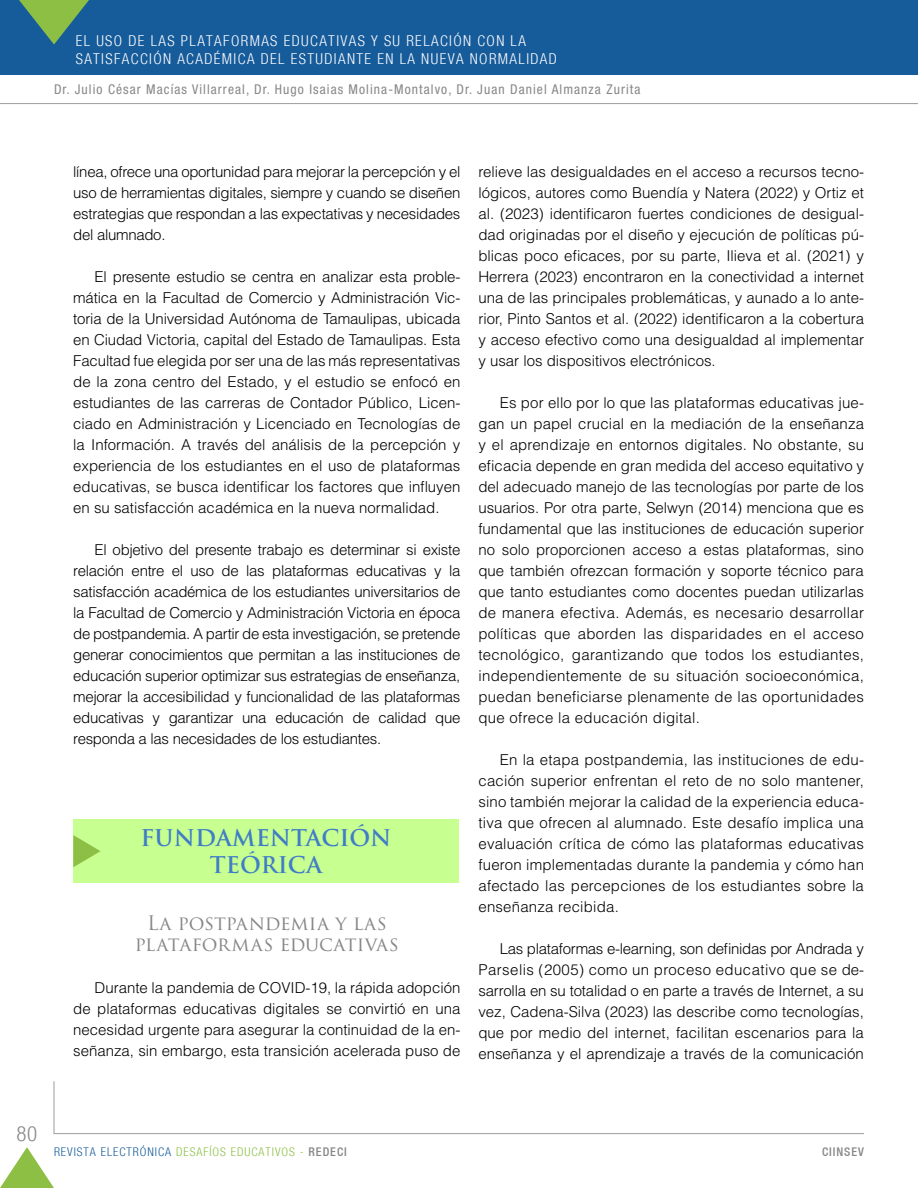
<style>
.page{position:relative;width:918px;height:1188px;background:#fff}
.page>*{position:absolute;margin:0;border:0;box-sizing:border-box;transform-origin:0 0}
.t1{font:700 22.5px/27px "Trajan Pro";color:#417dc7;text-align:center}
.t2{font:300 condensed 21px "Helvetica Neue";color:#878787}
.t3{font:19.5px/21px "Trajan Pro 3";letter-spacing:-.005em;color:#878787;text-align:center}
.t4{font:300 15px/21px "Helvetica LT Std";color:#000;text-align:justify}
.t5{font:300 condensed 15px/18px "Helvetica Neue";letter-spacing:.095em;color:#fff}
.t6{font:condensed 13.5px "Helvetica Neue LT Std";letter-spacing:.08em;color:#878787}
.t7{font:300 condensed 12px "Helvetica Neue";letter-spacing:.08em;color:#8dbf44}
.t8{font:500 condensed 12px "Helvetica 67";letter-spacing:.08em;color:#878787}
.s1{color:#165b9a}
.s2{font-family:"Helvetica 67";font-weight:500;color:#878787}
</style>
<div class="page">
<div style="left:73px;top:819px;width:386px;height:64px;background:#c7ff91"></div>
<svg style="left:73px;top:835px;width:28px;height:32px"></svg>
<hr style="left:0;top:103px;width:918px;height:1px;background:#9d9d9c">
<div style="left:0;top:0;width:918px;height:75px;background:#165b9a"></div>
<svg style="left:19px;top:0;width:70px;height:45px"></svg>
<svg style="left:53px;top:1081px;width:811px;height:53px"></svg>
<svg style="left:0;top:1147px;width:54px;height:41px"></svg>
<p class="t5" style="left:76px;top:31px;width:483px">EL USO DE LAS PLATAFORMAS EDUCATIVAS Y SU RELACIÓN CON LA<br>SATISFACCIÓN ACADÉMICA DEL ESTUDIANTE EN LA NUEVA NORMALIDAD</p>
<p class="t6" style="left:54px;top:81px;width:588px">Dr. Julio César Macías Villarreal, Dr. Hugo Isaias Molina-Montalvo, Dr. Juan Daniel Almanza Zurita</p>
<p class="t5" style="left:54px;top:32px;width:521px">IMPORTANCIA DE LA FORMACIÓN EN DESARROLLO DE HABILIDADES<br>SOCIOEMOCIONALES DESDE LA PERSPECT VA DE ESTUDIANTES DE INGENIERÍA</p>
<p class="t4" style="left:73px;top:161px;width:389px">línea, ofrece una oportunidad para mejorar la percepción y el uso de herramientas digitales, siempre y cuando se diseñen estrategias que respondan a las expectativas y necesidades del alumnado.</p>
<p class="t4" style="left:73px;top:266px;width:389px;text-indent:21px">El presente estudio se centra en analizar esta proble&shy;mática en la Facultad de Comercio y Administración Vic&shy;toria de la Universidad Autónoma de Tamaulipas, ubicada en Ciudad Victoria, capital del Estado de Tamaulipas. Esta Facultad fue elegida por ser una de las más representativas de la zona centro del Estado, y el estudio se enfocó en estudiantes de las carreras de Contador Público, Licen&shy;ciado en Administración y Licenciado en Tecnologías de la Información. A través del análisis de la percepción y experiencia de los estudiantes en el uso de plataformas educativas, se busca identificar los factores que influyen en su satisfacción académica en la nueva normalidad.</p>
<p class="t4" style="left:73px;top:539px;width:389px;text-indent:21px">El objetivo del presente trabajo es determinar si existe relación entre el uso de las plataformas educativas y la satisfacción académica de los estudiantes universitarios de la Facultad de Comercio y Administración Victoria en época de postpandemia. A partir de esta investigación, se pretende generar conocimientos que permitan a las instituciones de educación superior optimizar sus estrategias de enseñanza, mejorar la accesibilidad y funcionalidad de las plataformas educativas y garantizar una educación de calidad que responda a las necesidades de los estudiantes.</p>
<h1 class="t1" style="left:141px;top:825px;width:252px">FUNDAMENTACIÓN<br>TEÓRICA</h1>
<h3 class="t3" style="left:135px;top:913px;width:265px">La postpandemia y las plataformas educativas</h3>
<p class="t4" style="left:73px;top:977px;width:389px;text-indent:21px">Durante la pandemia de COVID-19, la rápida adopción de plataformas educativas digitales se convirtió en una necesidad urgente para asegurar la continuidad de la en&shy;señanza, sin embargo, esta transición acelerada puso de</p>
<p class="t4" style="left:478px;top:161px;width:387px">relieve las desigualdades en el acceso a recursos tecno&shy;lógicos, autores como Buendía y Natera (2022) y Ortiz et al. (2023) identificaron fuertes condiciones de desigual&shy;dad originadas por el diseño y ejecución de políticas pú&shy;blicas poco eficaces, por su parte, Ilieva et al. (2021) y Herrera (2023) encontraron en la conectividad a internet una de las principales problemáticas, y aunado a lo ante&shy;rior, Pinto Santos et al. (2022) identificaron a la cobertura y acceso efectivo como una desigualdad al implementar y usar los dispositivos electrónicos.</p>
<p class="t4" style="left:478px;top:392px;width:387px;text-indent:21px">Es por ello por lo que las plataformas educativas jue&shy;gan un papel crucial en la mediación de la enseñanza y el aprendizaje en entornos digitales. No obstante, su eficacia depende en gran medida del acceso equitativo y del adecuado manejo de las tecnologías por parte de los usuarios. Por otra parte, Selwyn (2014) menciona que es fundamental que las instituciones de educación superior no solo proporcionen acceso a estas plataformas, sino que también ofrezcan formación y soporte técnico para que tanto estudiantes como docentes puedan utilizarlas de manera efectiva. Además, es necesario desarrollar políticas que aborden las disparidades en el acceso tecnológico, garantizando que todos los estudiantes, independientemente de su situación socioeconómica, puedan beneficiarse plenamente de las oportunidades que ofrece la educación digital.</p>
<p class="t4" style="left:478px;top:749px;width:387px;text-indent:21px">En la etapa postpandemia, las instituciones de edu&shy;cación superior enfrentan el reto de no solo mantener, sino también mejorar la calidad de la experiencia educa&shy;tiva que ofrecen al alumnado. Este desafío implica una evaluación crítica de cómo las plataformas educativas fueron implementadas durante la pandemia y cómo han afectado las percepciones de los estudiantes sobre la enseñanza recibida.</p>
<p class="t4" style="left:478px;top:938px;width:387px;text-indent:21px">Las plataformas e-learning, son definidas por Andrada y Parselis (2005) como un proceso educativo que se de&shy;sarrolla en su totalidad o en parte a través de Internet, a su vez, Cadena-Silva (2023) las describe como tecnologías, que por medio del internet, facilitan escenarios para la enseñanza y el aprendizaje a través de la comunicación</p>
<h2 class="t2" style="left:17px;top:1121px;width:22px">80</h2>
<p class="t7" style="left:54px;top:1145px;width:294px"><span class="s1">REVISTA ELECTRÓNICA</span> DESAFÍOS EDUCATIVOS - <span class="s2">REDECI</span></p>
<p class="t8" style="left:822px;top:1144px;width:43px">CIINSEV</p>
</div>
